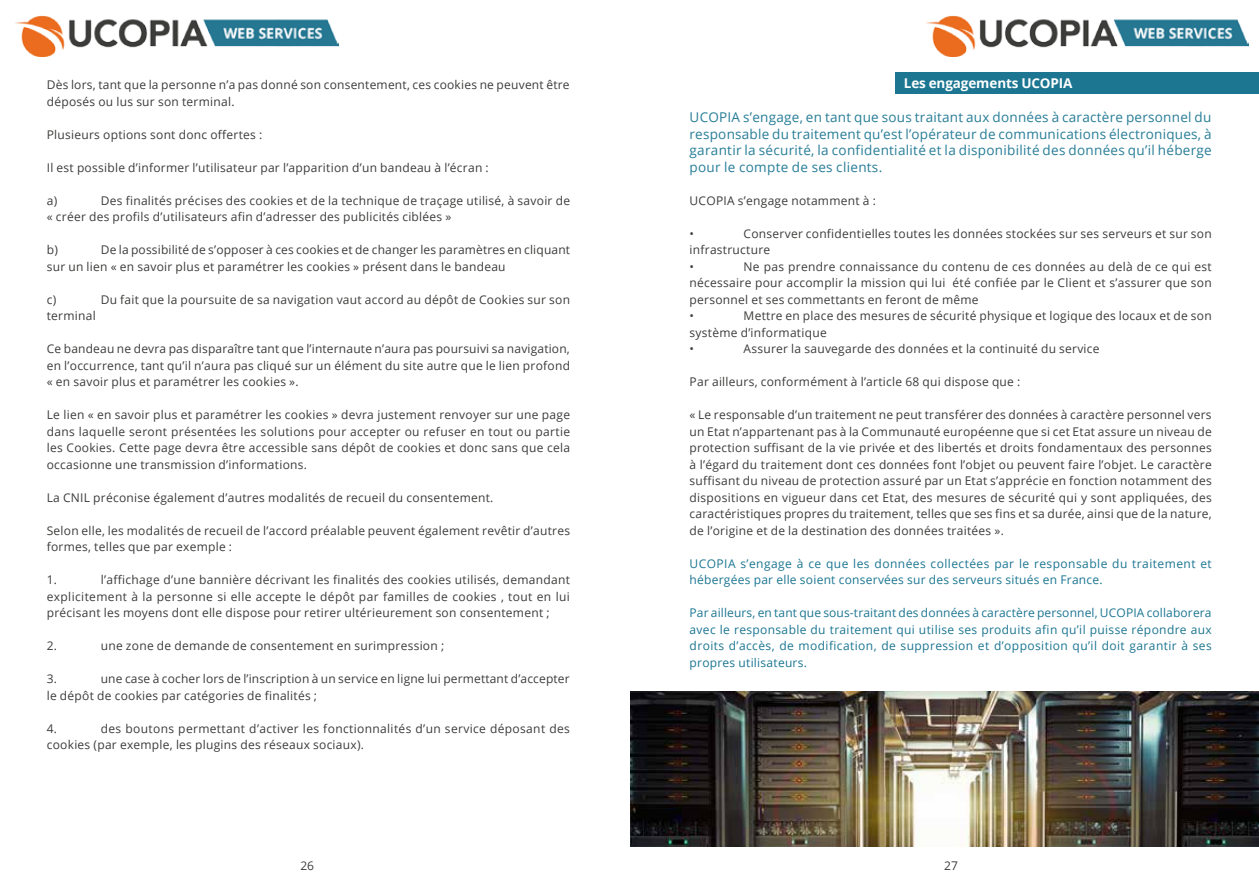
<style>
.page{position:relative;width:1259px;height:893px;background:#fff}
.page>*{position:absolute;margin:0;border:0;box-sizing:border-box;transform-origin:0 0}
.t1{font:13.5px/16.5px "Open Sans";letter-spacing:.02em;color:#277d97;text-align:justify}
.t2{font:700 13.5px "Open Sans";letter-spacing:-.01em;color:#fff}
.t3{font:12px/16.5px "Open Sans";letter-spacing:.02em;color:#3c3c3b}
.t4{font:12px/16.5px "Open Sans";letter-spacing:.035em;color:#1c7692}
.t5{font:12px "Open Sans";color:#3e3d40}
</style>
<div class="page">
<div style="left:895px;top:72px;width:364px;height:22px;background:#1c7692"></div>
<img style="left:15px;top:16px;width:323px;height:41px">
<img style="left:926px;top:16px;width:322px;height:41px">
<img style="left:630px;top:691px;width:629px;height:155px">
<p class="t3" style="left:47px;top:76px;width:524px">Dès lors, tant que la personne n’a pas donné son consentement, ces cookies ne peuvent être déposés ou lus sur son terminal.</p>
<p class="t3" style="left:47px;top:126px;width:217px">Plusieurs options sont donc offertes :</p>
<p class="t3" style="left:47px;top:159px;width:443px">Il est possible d’informer l’utilisateur par l’apparition d’un bandeau à l’écran :</p>
<p class="t3" style="left:47px;top:192px;width:12px">a)</p>
<p class="t3" style="left:47px;top:192px;width:525px;text-indent:54px">Des finalités précises des cookies et de la technique de traçage utilisé, à savoir de « créer des profils d’utilisateurs afin d’adresser des publicités ciblées »</p>
<p class="t3" style="left:47px;top:241px;width:13px">b)</p>
<p class="t3" style="left:47px;top:241px;width:525px;text-indent:54px">De la possibilité de s’opposer à ces cookies et de changer les paramètres en cliquant sur un lien « en savoir plus et paramétrer les cookies » présent dans le bandeau</p>
<p class="t3" style="left:47px;top:291px;width:11px">c)</p>
<p class="t3" style="left:101px;top:291px;width:471px">Du fait que la poursuite de sa navigation vaut accord au dépôt de Cookies sur son</p>
<p class="t3" style="left:47px;top:307px;width:50px">terminal</p>
<p class="t3" style="left:47px;top:340px;width:525px;text-align:justify">Ce bandeau ne devra pas disparaître tant que l’internaute n’aura pas poursuivi sa navigation, en l’occurrence, tant qu’il n’aura pas cliqué sur un élément du site autre que le lien profond « en savoir plus et paramétrer les cookies ».</p>
<p class="t3" style="left:47px;top:406px;width:525px;text-align:justify">Le lien « en savoir plus et paramétrer les cookies » devra justement renvoyer sur une page dans laquelle seront présentées les solutions pour accepter ou refuser en tout ou partie les Cookies. Cette page devra être accessible sans dépôt de cookies et donc sans que cela occasionne une transmission d’informations.</p>
<p class="t3" style="left:47px;top:489px;width:448px">La CNIL préconise également d’autres modalités de recueil du consentement.</p>
<p class="t3" style="left:47px;top:522px;width:525px">Selon elle, les modalités de recueil de l’accord préalable peuvent également revêtir d’autres formes, telles que par exemple :</p>
<p class="t3" style="left:47px;top:571px;width:12px">1.</p>
<p class="t3" style="left:47px;top:571px;width:525px;text-align:justify;text-indent:54px">l’affichage d’une bannière décrivant les finalités des cookies utilisés, demandant explicitement à la personne si elle accepte le dépôt par familles de cookies , tout en lui précisant les moyens dont elle dispose pour retirer ultérieurement son consentement ;</p>
<p class="t3" style="left:47px;top:637px;width:12px">2.</p>
<p class="t3" style="left:101px;top:637px;width:345px">une zone de demande de consentement en surimpression ;</p>
<p class="t3" style="left:47px;top:670px;width:12px">3.</p>
<p class="t3" style="left:47px;top:670px;width:524px;text-indent:54px">une case à cocher lors de l’inscription à un service en ligne lui permettant d’accepter le dépôt de cookies par catégories de finalités ;</p>
<p class="t3" style="left:47px;top:720px;width:12px">4.</p>
<p class="t3" style="left:47px;top:720px;width:524px;text-indent:54px">des boutons permettant d’activer les fonctionnalités d’un service déposant des cookies (par exemple, les plugins des réseaux sociaux).</p>
<p class="t2" style="left:904px;top:74px;width:170px">Les engagements UCOPIA</p>
<p class="t1" style="left:689px;top:109px;width:524px">UCOPIA s’engage, en tant que sous traitant aux données à caractère personnel du responsable du traitement qu’est l’opérateur de communications électroniques, à garantir la sécurité, la confidentialité et la disponibilité des données qu’il héberge pour le compte de ses clients.</p>
<p class="t3" style="left:689px;top:192px;width:188px">UCOPIA s’engage notamment à :</p>
<p class="t3" style="left:689px;top:225px;width:6px">•</p>
<p class="t3" style="left:689px;top:225px;width:524px;text-indent:54px">Conserver confidentielles toutes les données stockées sur ses serveurs et sur son infrastructure<br>•</p>
<p class="t3" style="left:689px;top:258px;width:524px;text-indent:54px">Ne pas prendre connaissance du contenu de ces données au delà de ce qui est nécessaire pour accomplir la mission qui lui été confiée par le Client et s’assurer que son personnel et ses commettants en feront de même<br>•</p>
<p class="t3" style="left:689px;top:307px;width:524px;text-indent:54px">Mettre en place des mesures de sécurité physique et logique des locaux et de son système d’informatique<br>•</p>
<p class="t3" style="left:743px;top:340px;width:357px">Assurer la sauvegarde des données et la continuité du service</p>
<p class="t3" style="left:689px;top:373px;width:332px">Par ailleurs, conformément à l’article 68 qui dispose que :</p>
<p class="t3" style="left:689px;top:406px;width:524px;text-align:justify">« Le responsable d’un traitement ne peut transférer des données à caractère personnel vers un Etat n’appartenant pas à la Communauté européenne que si cet Etat assure un niveau de protection suffisant de la vie privée et des libertés et droits fondamentaux des personnes à l’égard du traitement dont ces données font l’objet ou peuvent faire l’objet. Le caractère suffisant du niveau de protection assuré par un Etat s’apprécie en fonction notamment des dispositions en vigueur dans cet Etat, des mesures de sécurité qui y sont appliquées, des caractéristiques propres du traitement, telles que ses fins et sa durée, ainsi que de la nature, de l’origine et de la destination des données traitées ».</p>
<p class="t4" style="left:689px;top:555px;width:524px">UCOPIA s’engage à ce que les données collectées par le responsable du traitement et hébergées par elle soient conservées sur des serveurs situés en France.</p>
<p class="t4" style="left:689px;top:604px;width:524px;text-align:justify">Par ailleurs, en tant que sous-traitant des données à caractère personnel, UCOPIA collaborera avec le responsable du traitement qui utilise ses produits afin qu’il puisse répondre aux droits d’accès, de modification, de suppression et d’opposition qu’il doit garantir à ses propres utilisateurs.</p>
<p class="t5" style="left:300px;top:858px;width:15px">26</p>
<p class="t5" style="left:944px;top:858px;width:15px">27</p>
</div>
